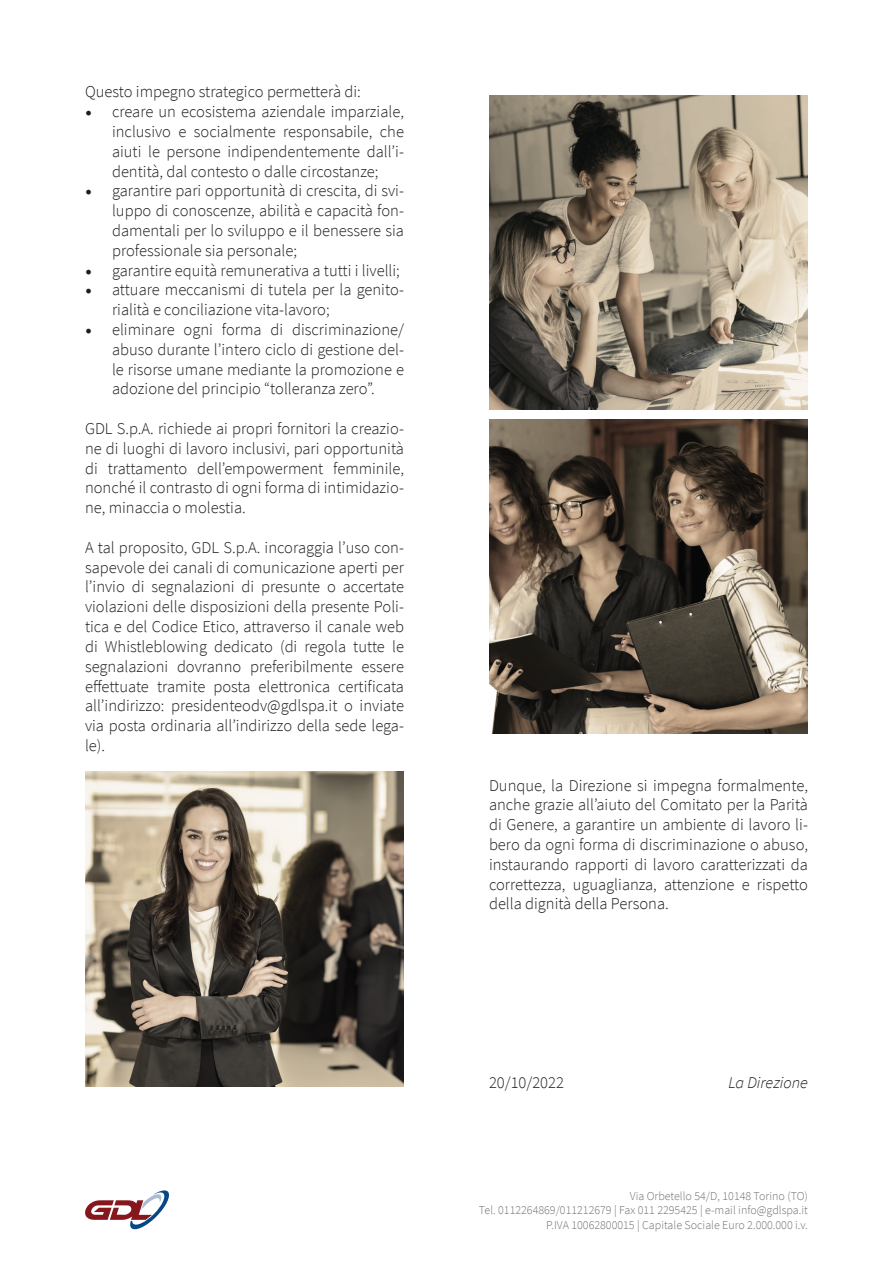
<style>
.page{position:relative;width:893px;height:1263px;background:#fff}
.page>*{position:absolute;margin:0;border:0;box-sizing:border-box;transform-origin:0 0}
.t1{font:300 16.5px/19.8px "Source Sans Pro";color:#1d1d1b;text-align:justify}
.t2{font:italic 300 16.5px "Source Sans Pro";color:#1d1d1b}
.t3{font:300 12px/14.4px "Source Sans Pro";color:#70706f;text-align:right}
.s1{font-family:"Minion Pro";font-weight:400;font-size:18px}
</style>
<div class="page">
<svg style="left:85px;top:1190px;width:84px;height:39px"></svg>
<img style="left:489px;top:419px;width:319px;height:314px">
<img style="left:489px;top:96px;width:319px;height:314px">
<img style="left:85px;top:772px;width:319px;height:314px">
<p class="t1" style="left:85px;top:82px;width:277px">Questo impegno strategico permetterà di:</p>
<p class="t1" style="left:112px;top:102px;width:293px;text-indent:-27px"><span class="s1">•</span> creare un ecosistema aziendale imparziale, inclusivo e socialmente responsabile, che aiuti le persone indipendentemente dall’i&shy;dentità, dal contesto o dalle circostanze;</p>
<p class="t1" style="left:112px;top:181px;width:293px;text-indent:-27px"><span class="s1">•</span> garantire pari opportunità di crescita, di svi&shy;luppo di conoscenze, abilità e capacità fon&shy;damentali per lo sviluppo e il benessere sia professionale sia personale;</p>
<p class="t1" style="left:85px;top:260px;width:316px"><span class="s1">•</span> garantire equità remunerativa a tutti i livelli;</p>
<p class="t1" style="left:112px;top:280px;width:293px;text-indent:-27px"><span class="s1">•</span> attuare meccanismi di tutela per la genito&shy;rialità e conciliazione vita-lavoro;</p>
<p class="t1" style="left:112px;top:320px;width:293px;text-indent:-27px"><span class="s1">•</span> eliminare ogni forma di discriminazione/ abuso durante l’intero ciclo di gestione del&shy;le risorse umane mediante la promozione e adozione del principio “tolleranza zero”.</p>
<p class="t1" style="left:85px;top:419px;width:320px">GDL S.p.A. richiede ai propri fornitori la creazio&shy;ne di luoghi di lavoro inclusivi, pari opportunità di trattamento dell’empowerment femminile, nonché il contrasto di ogni forma di intimidazio&shy;ne, minaccia o molestia.</p>
<p class="t1" style="left:85px;top:537px;width:320px">A tal proposito, GDL S.p.A. incoraggia l’uso con&shy;sapevole dei canali di comunicazione aperti per l’invio di segnalazioni di presunte o accertate violazioni delle disposizioni della presente Poli&shy;tica e del Codice Etico, attraverso il canale web di Whistleblowing dedicato (di regola tutte le segnalazioni dovranno preferibilmente essere effettuate tramite posta elettronica certificata all’indirizzo: presidenteodv@gdlspa.it o inviate via posta ordinaria all’indirizzo della sede lega&shy;le).</p>
<p class="t1" style="left:489px;top:775px;width:320px">Dunque, la Direzione si impegna formalmente, anche grazie all’aiuto del Comitato per la Parità di Genere, a garantire un ambiente di lavoro li&shy;bero da ogni forma di discriminazione o abuso, instaurando rapporti di lavoro caratterizzati da correttezza, uguaglianza, attenzione e rispetto della dignità della Persona.</p>
<p class="t1" style="left:489px;top:1072px;width:77px">20/10/2022</p>
<p class="t2" style="left:728px;top:1072px;width:81px">La Direzione</p>
<p class="t3" style="left:479px;top:1189px;width:330px">Via Orbetello 54/D, 10148 Torino (TO)<br>Tel. 0112264869/011212679 | Fax 011 2295425 | e-mail info@gdlspa.it<br>P.IVA 10062800015 | Capitale Sociale Euro 2.000.000 i.v.</p>
</div>
